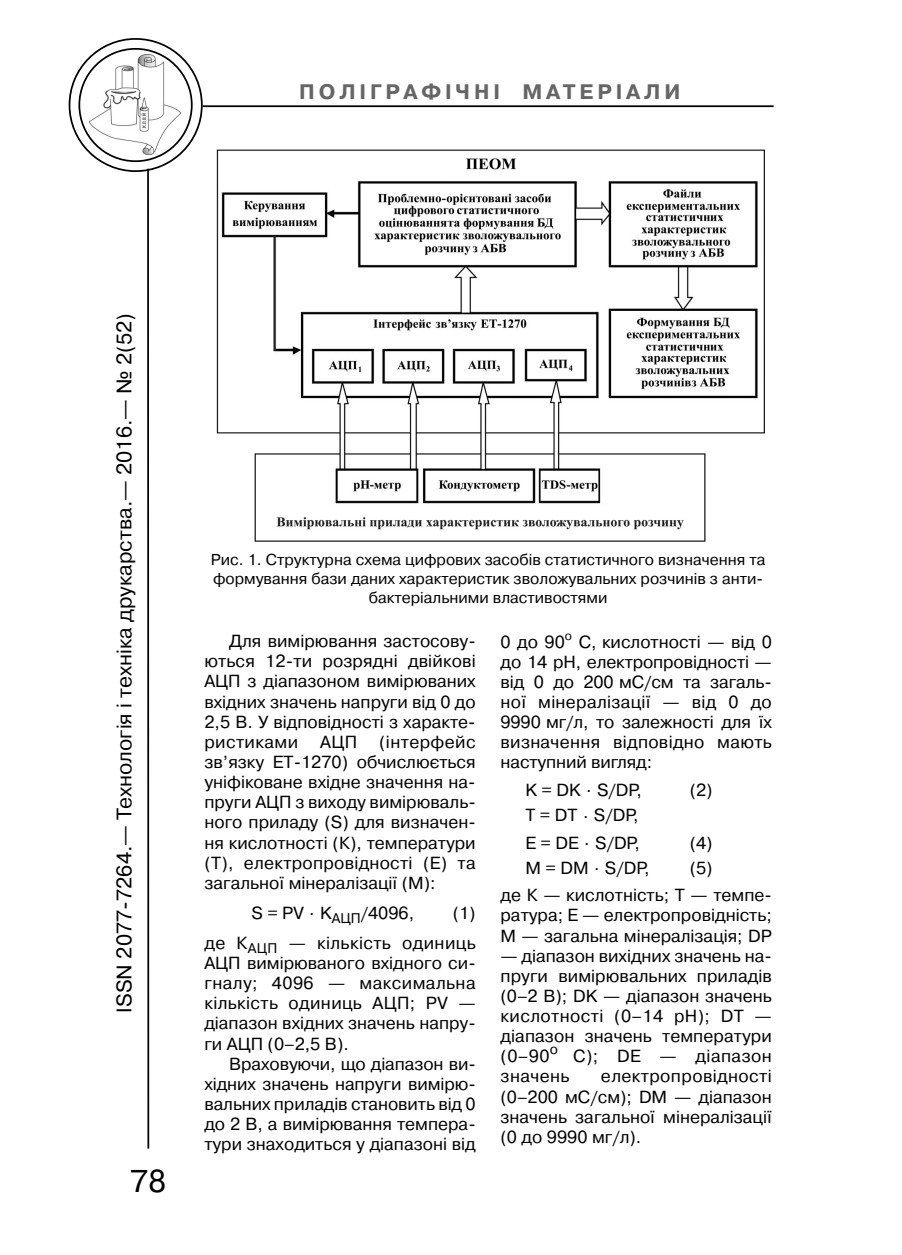
<style>
.page{position:relative;width:902px;height:1255px;background:#fff}
.page>*{position:absolute;margin:0;border:0;box-sizing:border-box;transform-origin:0 0}
.t1{font:31.5px "Pragmatica C";color:#000}
.t2{font:21px "Pragmatica C";color:#000}
.t3{font:700 21px "Pragmatica C";letter-spacing:.18em;color:#666}
.t4{font:17.5px/20.1px "Pragmatica C";color:#000;text-align:justify}
.t5{font:17.5px/30.1px "Pragmatica C";letter-spacing:.025em;color:#000;text-align:right}
.t6{font:15.75px/18.9px "Pragmatica C";color:#000;text-align:center}
.t7{font:14px "Pragmatica C";color:#000}
</style>
<div class="page">
<hr style="left:202px;top:105px;width:571px;height:2px;background:#000">
<hr style="left:147px;top:169px;width:2px;height:979px;background:#000">
<svg style="left:69px;top:38px;width:134px;height:134px"></svg>
<div style="left:202px;top:146px;width:571px;height:487px;background:#fff"></div>
<img style="left:216px;top:149px;width:548px;height:393px">
<p class="t3" style="left:299px;top:84px;width:382px">ПОЛІГРАФІЧНІ МАТЕРІАЛИ</p>
<p class="t2" style="left:116px;top:1012px;width:701px;rotate:-90deg">ISSN 2077-7264.— Технологія і техніка друкарства.— 2016.— № 2(52)</p>
<h1 class="t1" style="left:130px;top:1170px;width:38px">78</h1>
<p class="t6" style="left:211px;top:551px;width:556px">Рис. 1. Структурна схема цифрових засобів статистичного визначення та формування бази даних характеристик зволожувальних розчинів з анти&shy;бактеріальними властивостями</p>
<p class="t4" style="left:204px;top:633px;width:273px;text-indent:25px">Для вимірювання застосову&shy;ються 12-ти розрядні двійкові АЦП з діапазоном вимірюваних вхідних значень напруги від 0 до 2,5 В. У відповідності з характе&shy;ристиками</p>
<p class="t4" style="left:204px;top:733px;width:273px;text-indent:175px">(інтерфейс зв’язку ЕТ-1270) обчислюється уніфіковане вхідне значення на&shy;пруги АЦП з виходу вимірюваль&shy;ного приладу (S) для визначен&shy;ня кислотності (К), температури (Т), електропровідності (E) та загальної мінералізації (M):</p>
<p class="t4" style="left:251px;top:904px;width:164px">S = PV . K<sub>АЦП</sub>/4096,</p>
<p class="t4" style="left:320px;top:733px;width:39px">АЦП</p>
<p class="t5" style="left:204px;top:899px;width:273px">(1)<br>де К<sub>АЦП</sub> — кількість одиниць</p>
<p class="t4" style="left:204px;top:955px;width:273px">АЦП вимірюваного вхідного си&shy;гналу; 4096 — максимальна кількість одиниць АЦП; PV — діапазон вхідних значень напру&shy;ги АЦП (0–2,5 В).</p>
<p class="t4" style="left:204px;top:1055px;width:273px;text-indent:25px">Враховуючи, що діапазон ви&shy;хідних значень напруги вимірю&shy;вальних приладів становить від 0 до 2 В, а вимірювання темпера&shy;тури знаходиться у діапазоні від</p>
<p class="t4" style="left:500px;top:633px;width:273px">0 до 90<sup>o</sup> С, кислотності — від 0 до 14 рН, електропровідності — від 0 до 200 мС/cм та загаль&shy;ної мінералізації — від 0 до 9990 мг/л, то залежності для їх визначення відповідно мають наступний вигляд:</p>
<p class="t4" style="left:525px;top:782px;width:118px">K = DK . S/DP,</p>
<p class="t4" style="left:689px;top:782px;width:24px">(2)</p>
<p class="t4" style="left:525px;top:803px;width:116px;line-height:27.7px">T = DT . S/DP,<br>E = DE . S/DP,</p>
<p class="t4" style="left:689px;top:834px;width:24px">(4)</p>
<p class="t4" style="left:525px;top:859px;width:126px">M = DM . S/DP,</p>
<p class="t4" style="left:500px;top:855px;width:273px;line-height:27.7px;text-indent:189px">(5)<br>де К — кислотність; Т — темпе-</p>
<p class="t4" style="left:500px;top:907px;width:273px">ратура; Е — електропровідність;<br>М — загальна мінералізація; DP</p>
<p class="t4" style="left:500px;top:947px;width:273px">— діапазон вихідних значень на&shy;пруги вимірювальних приладів (0–2 В); DK — діапазон значень кислотності (0–14 рН); DT — діапазон значень температури (0–90</p>
<p class="t7" style="left:549px;top:1044px;width:10px">o</p>
<p class="t5" style="left:573px;top:1043px;width:200px">С); DE — діапазон</p>
<p class="t5" style="left:500px;top:1063px;width:70px">значень</p>
<p class="t4" style="left:500px;top:1068px;width:273px;text-indent:100px">електропровідності (0–200 мС/cм); DM — діапазон значень загальної мінералізації (0 до 9990 мг/л).</p>
</div>
